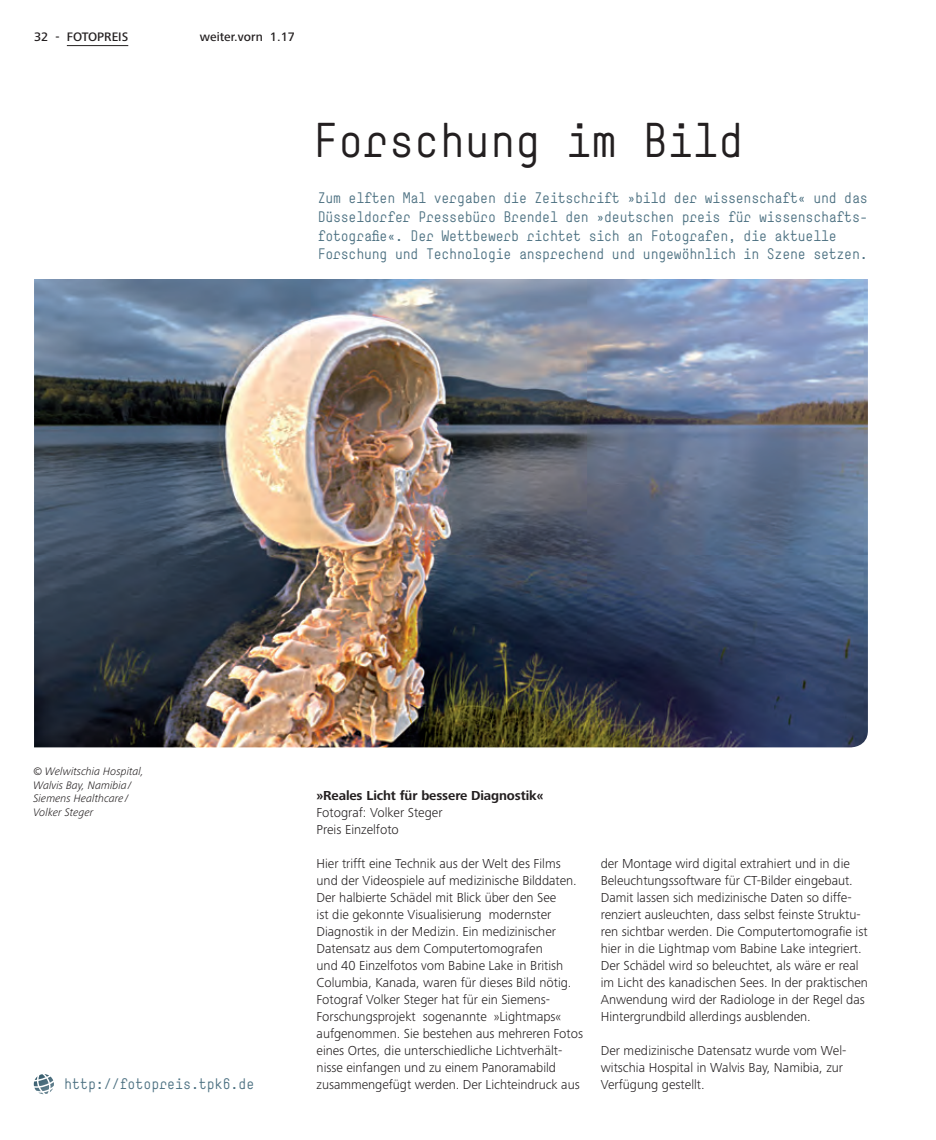
<style>
.page{position:relative;width:936px;height:1140px;background:#fff}
.page>*{position:absolute;margin:0;border:0;box-sizing:border-box;transform-origin:0 0}
.Headline{font:48px "Simple";color:#231f20}
.Vorspann{font:15px/18.8px "Simple";letter-spacing:-.01em;color:#4d7182}
.Zwischenüberschrift{font:15px "Simple";color:#4d7182}
.Fließtext{font:300 13.5px/17px "Frutiger Next Pro";letter-spacing:-.005em;color:#231f20}
.Fließtext-2{font:700 13.5px "Frutiger Next Pro";letter-spacing:-.01em;color:#231f20}
.t1{font:500 12.75px "Frutiger Next Pro";color:#231f20}
.BU{font:italic 300 11.25px/13.5px "Frutiger Next Pro";color:#231f20}
</style>
<div class="page">
<hr style="left:67px;top:45px;width:61px;height:1px;background:#231f20">
<img style="left:34px;top:279px;width:833px;height:468px">
<svg style="left:34px;top:1074px;width:20px;height:20px"></svg>
<p class="t1" style="left:34px;top:30px;width:96px">32 - FOTOPREIS</p>
<p class="t1" style="left:200px;top:30px;width:97px">weiter.vorn 1.17</p>
<p class="Headline" style="left:313px;top:112px;width:432px">Forschung im Bild</p>
<p class="Vorspann" style="left:317px;top:188px;width:551px">Zum elften Mal vergaben die Zeitschrift »bild der wissenschaft« und das Düsseldorfer Pressebüro Brendel den »deutschen preis für wissenschafts&shy;fotografie«. Der Wettbewerb richtet sich an Fotografen, die aktuelle Forschung und Technologie ansprechend und ungewöhnlich in Szene setzen.</p>
<p class="BU" style="left:34px;top:764px;width:112px">© Welwitschia Hospital,<br>Walvis Bay, Namibia/<br>Siemens Healthcare /</p>
<p class="BU" style="left:34px;top:805px;width:61px">Volker Steger</p>
<p class="Zwischenüberschrift" style="left:64px;top:1074px;width:192px">http://fotopreis.tpk6.de</p>
<p class="Fließtext-2" style="left:316px;top:787px;width:228px">»Reales Licht für bessere Diagnostik«</p>
<p class="Fließtext" style="left:316px;top:803px;width:127px">Fotograf: Volker Steger</p>
<p class="Fließtext" style="left:316px;top:820px;width:84px">Preis Einzelfoto</p>
<p class="Fließtext" style="left:316px;top:854px;width:268px">Hier trifft eine Technik aus der Welt des Films und der Videospiele auf medizinische Bilddaten.<br>Der halbierte Schädel mit Blick über den See<br>ist die gekonnte Visualisierung modernster Diagnostik in der Medizin. Ein medizinischer Datensatz aus dem Computertomografen<br>und 40 Einzelfotos vom Babine Lake in British Columbia, Kanada, waren für dieses Bild nötig.<br>Fotograf Volker Steger hat für ein Siemens-Forschungsprojekt sogenannte »Lightmaps« aufgenommen. Sie bestehen aus mehreren Fotos eines Ortes, die unterschiedliche Lichtverhält&shy;nisse einfangen und zu einem Panoramabild zusammengefügt werden. Der Lichteindruck aus</p>
<p class="Fließtext" style="left:600px;top:854px;width:269px">der Montage wird digital extrahiert und in die Beleuchtungssoftware für CT-Bilder eingebaut.<br>Damit lassen sich medizinische Daten so diffe&shy;renziert ausleuchten, dass selbst feinste Struktu&shy;ren sichtbar werden. Die Computertomografie ist hier in die Lightmap vom Babine Lake integriert.<br>Der Schädel wird so beleuchtet, als wäre er real im Licht des kanadischen Sees. In der praktischen Anwendung wird der Radiologe in der Regel das Hintergrundbild allerdings ausblenden.</p>
<p class="Fließtext" style="left:600px;top:1042px;width:247px">Der medizinische Datensatz wurde vom Wel&shy;witschia Hospital in Walvis Bay, Namibia, zur<br>Verfügung gestellt.</p>
</div>
